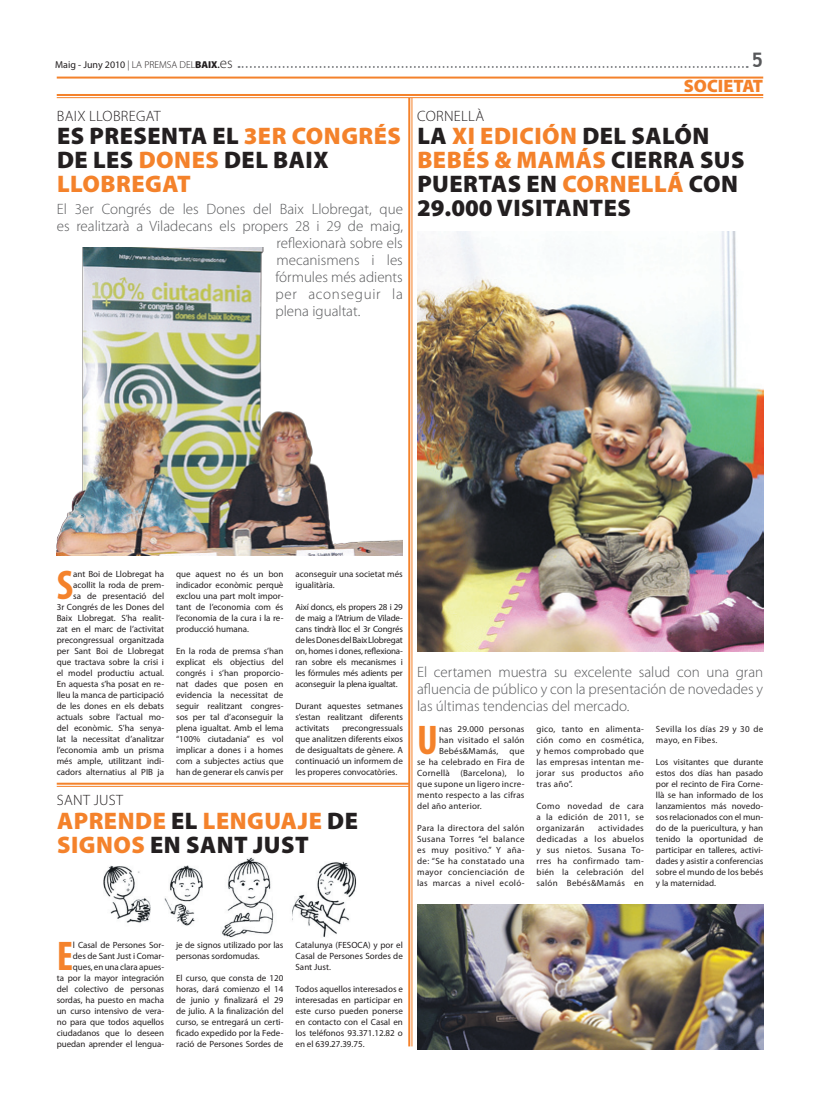
<style>
.page{position:relative;width:820px;height:1106px;background:#fff}
.page>*{position:absolute;margin:0;border:0;box-sizing:border-box;transform-origin:0 0}
.t1{font:700 condensed 41.6px "Myriad Pro";color:#f4822b}
.t2{font:900 24px "Myriad Pro";letter-spacing:.02em;color:#f4822b}
.t3{font:900 24px "Myriad Pro";letter-spacing:.02em;color:#231f20}
.t4{font:700 20px "Trebuchet MS";color:#57585a}
.t5{font:900 18px "Myriad Pro";color:#f4822b}
.t6{font:300 15px/17px "Myriad Pro";color:#57585a;text-align:justify}
.t7{font:300 15px "Myriad Pro";letter-spacing:.02em;color:#231f20}
.t8{font:300 15px "Myriad Pro";letter-spacing:.045em;color:#57585a}
.t9{font:10px "Myriad Pro";color:#231f20}
.t10{font:9px/11px "Myriad Pro";color:#231f20;text-align:justify}
.t11{font:9px "Myriad Pro";letter-spacing:.025em;color:#231f20}
.t12{font:9px/11px "Myriad Pro";letter-spacing:.035em;color:#231f20}
.s1{font-weight:300}
.s2{font-weight:900}
.s3{font-weight:600}
.s4{font-weight:300;font-size:15px}
.s5{color:#231f20}
.s6{color:#f4822b}
</style>
<div class="page">
<svg style="left:238px;top:66px;width:509px;height:2px"></svg>
<img style="left:104px;top:857px;width:252px;height:80px">
<hr style="left:57px;top:94px;width:706px;height:2px;background:#f4822b">
<hr style="left:57px;top:97px;width:706px;height:1px;background:#f4822b">
<hr style="left:57px;top:77px;width:706px;height:2px;background:#f4822b">
<hr style="left:57px;top:782px;width:352px;height:2px;background:#f4822b">
<hr style="left:57px;top:786px;width:352px;height:1px;background:#f4822b">
<hr style="left:408px;top:98px;width:2px;height:948px;background:#f4822b">
<hr style="left:411px;top:98px;width:1px;height:948px;background:#f4822b">
<img style="left:417px;top:904px;width:346px;height:145px">
<img style="left:417px;top:231px;width:346px;height:420px">
<img style="left:57px;top:248px;width:346px;height:308px">
<p class="t9" style="left:55px;top:58px;width:179px">Maig - Juny 2010 <span class="s1">| LA PREMSA DEL</span><span class="s2">BAIX</span><span class="s3">.</span><span class="s4">es</span></p>
<h3 class="t4" style="left:751px;top:47px;width:13px">5</h3>
<h3 class="t5" style="left:683px;top:76px;width:81px">SOCIETAT</h3>
<h2 class="t3" style="left:57px;top:122px;width:48px">ES PRESENTA</h2>
<h2 class="t2" style="left:212px;top:122px;width:187px"><span class="s5">EL</span> 3ER CONGRÉS</h2>
<h2 class="t3" style="left:57px;top:146px;width:50px">DE LES</h2>
<h2 class="t2" style="left:139px;top:146px;width:34px">DONES</h2>
<h2 class="t3" style="left:224px;top:146px;width:15px">DEL</h2>
<h2 class="t3" style="left:273px;top:146px;width:30px">BAIX</h2>
<h2 class="t2" style="left:57px;top:170px;width:29px">LLOBRE</h2>
<h2 class="t2" style="left:145px;top:170px;width:47px">GAT</h2>
<h3 class="t7" style="left:417px;top:108px;width:10px">cornellà</h3>
<h3 class="t7" style="left:57px;top:108px;width:41px">bai x llobre</h3>
<h3 class="t7" style="left:136px;top:108px;width:19px">gat</h3>
<h2 class="t2" style="left:417px;top:122px;width:78px"><span class="s5">LA</span> XI EDICIÓN</h2>
<h2 class="t3" style="left:582px;top:122px;width:15px">DEL</h2>
<h2 class="t3" style="left:631px;top:122px;width:31px">SALÓN</h2>
<h2 class="t2" style="left:417px;top:146px;width:209px">BEBÉS &amp; MAMÁS <span class="s5">CIERRA</span></h2>
<h2 class="t3" style="left:699px;top:146px;width:16px">SUS</h2>
<h2 class="t3" style="left:417px;top:170px;width:16px">PUERTAS</h2>
<h2 class="t2" style="left:526px;top:170px;width:66px"><span class="s5">EN</span> CORNELL</h2>
<h2 class="t3" style="left:667px;top:170px;width:39px"><span class="s6">Á</span>CON</h2>
<h2 class="t3" style="left:417px;top:194px;width:94px">29.000 VISITANTES</h2>
<h3 class="t6" style="left:57px;top:201px;width:347px">El 3er Congrés de les Dones del Baix Llobregat, que</h3>
<h3 class="t6" style="left:57px;top:218px;width:347px">es realitzarà a Viladecans els propers 28 i 29 de maig,</h3>
<h3 class="t6" style="left:276px;top:235px;width:128px">reflexionarà sobre els</h3>
<h3 class="t6" style="left:276px;top:252px;width:128px">mecanismens i les</h3>
<h3 class="t6" style="left:275px;top:269px;width:129px">fórmules més adients</h3>
<h3 class="t8" style="left:275px;top:286px;width:129px">per aconseguir la</h3>
<h3 class="t6" style="left:275px;top:303px;width:86px">plena igualtat.</h3>
<p class="t10" style="left:57px;top:568px;width:109px;text-align:right">ant Boi de Llobregat ha acollit la roda de prem-<br>sa de presentació del<br>3r Congrés de les Dones del<br>Baix Llobregat. S’ha realit&shy;zat en el marc de l’activitat precongressual organitzada per Sant Boi de Llobregat que tractava sobre la crisi i el model productiu actual.<br>En aquesta s’ha posat en re&shy;lleu la manca de participació de les dones en els debats actuals sobre l’actual mo&shy;del econòmic. S’ha senya&shy;lat la necessitat d’analitzar l’economia amb un prisma més ample, utilitzant indi&shy;cadors alternatius al PIB ja</p>
<p class="t10" style="left:176px;top:568px;width:109px">que aquest no és un bon indicador econòmic perquè exclou una part molt impor&shy;tant de l’economia com és l’economia de la cura i la re&shy;producció humana.</p>
<h1 class="t1" style="left:57px;top:559px;width:18px">S</h1>
<p class="t10" style="left:176px;top:645px;width:109px">En la roda de premsa s’han explicat els objectius del congrés i s’han proporcio&shy;nat dades que posen en evidencia la necessitat de seguir realitzant congres&shy;sos per tal d’aconseguir la plena igualtat. Amb el lema “100% ciutadania” es vol implicar a dones i a homes com a subjectes actius que han de generar els canvis per</p>
<h3 class="t7" style="left:57px;top:792px;width:68px">SANT JU ST</h3>
<p class="t10" style="left:295px;top:568px;width:109px">aconseguir una societat més igualitària.</p>
<p class="t10" style="left:295px;top:601px;width:109px">Així doncs, els propers 28 i 29 de maig a l’Atrium de Vilade&shy;cans tindrà lloc el 3r Congrés de les Dones del Baix Llobregat on, homes i dones, reflexiona&shy;ran sobre els mecanismes i les fórmules més adients per aconseguir la plena igualtat.</p>
<p class="t10" style="left:295px;top:700px;width:109px">Durant aquestes setmanes s’estan realitzant diferents activitats</p>
<p class="t10" style="left:295px;top:722px;width:109px;text-indent:46px">precongressuals que analitzen diferents eixos de desigualtats de gènere. A continuació un informem de les properes convocatòries.</p>
<h2 class="t2" style="left:57px;top:806px;width:33px">APRENDE</h2>
<h2 class="t2" style="left:171px;top:806px;width:47px"><span class="s5">EL</span> LEN</h2>
<h2 class="t2" style="left:247px;top:806px;width:32px">GUAJE</h2>
<h2 class="t3" style="left:327px;top:806px;width:16px">DE</h2>
<h2 class="t2" style="left:57px;top:830px;width:56px">SIGNOS</h2>
<h2 class="t3" style="left:150px;top:830px;width:67px">EN SANT</h2>
<h2 class="t3" style="left:253px;top:830px;width:27px">JUST</h2>
<h3 class="t6" style="left:417px;top:663px;width:347px">El certamen muestra su excelente salud con una gran afluencia de público y con la presentación de novedades y las últimas tendencias del mercado.</h3>
<h1 class="t1" style="left:417px;top:714px;width:22px">U</h1>
<p class="t11" style="left:439px;top:723px;width:87px">nas 29.000 personas</p>
<p class="t11" style="left:439px;top:734px;width:87px">han visitado el salón</p>
<p class="t11" style="left:439px;top:745px;width:87px">Bebés&amp;Mamás, que</p>
<p class="t11" style="left:417px;top:756px;width:109px">se ha celebrado en Fira de</p>
<p class="t11" style="left:417px;top:767px;width:109px">Cornellà (Barcelona), lo</p>
<p class="t11" style="left:417px;top:778px;width:109px">que supone un ligero incre-</p>
<p class="t11" style="left:417px;top:789px;width:109px">mento respecto a las cifras</p>
<p class="t11" style="left:417px;top:800px;width:66px">del año anterior.</p>
<p class="t10" style="left:417px;top:822px;width:109px">Para la directora del salón Susana Torres “el balance es muy positivo.” Y aña&shy;de: “Se ha constatado una mayor concienciación de las marcas a nivel ecoló-</p>
<p class="t10" style="left:536px;top:723px;width:109px">gico, tanto en alimenta&shy;ción como en cosmética, y hemos comprobado que las empresas intentan me&shy;jorar sus productos año tras año”.</p>
<p class="t10" style="left:536px;top:800px;width:109px">Como novedad de cara a la edición de 2011, se organizarán</p>
<p class="t10" style="left:536px;top:822px;width:109px;text-indent:62px">actividades dedicadas a los abuelos y sus nietos. Susana To&shy;rres ha confirmado tam&shy;bién la celebración del salón Bebés&amp;Mamás en</p>
<p class="t12" style="left:655px;top:723px;width:109px">Sevilla los días 29 y 30 de mayo, en Fibes.</p>
<p class="t10" style="left:655px;top:756px;width:109px">Los visitantes que durante estos dos días han pasado por el recinto de Fira Corne&shy;llà se han informado de los lanzamientos más novedo&shy;sos relacionados con el mun&shy;do de la puericultura, y han tenido la oportunidad de participar en talleres, activi&shy;dades y asistir a conferencias sobre el mundo de los bebés y la maternidad.</p>
<p class="t10" style="left:57px;top:939px;width:109px;text-align:right">l Casal de Persones Sor-<br>des de Sant Just i Comar&shy;ques, en una clara apues-<br>ta por la mayor integración del colectivo de personas sordas, ha puesto en macha un curso intensivo de vera&shy;no para que todos aquellos ciudadanos que lo deseen puedan aprender el lengua-</p>
<p class="t10" style="left:176px;top:939px;width:109px">je de signos utilizado por las personas sordomudas.</p>
<h1 class="t1" style="left:57px;top:930px;width:18px">E</h1>
<p class="t10" style="left:176px;top:972px;width:109px">El curso, que consta de 120 horas, dará comienzo el 14 de junio y finalizará el 29 de julio. A la finalización del curso, se entregará un certi&shy;ficado expedido por la Fede&shy;ració de Persones Sordes de</p>
<p class="t10" style="left:295px;top:939px;width:109px">Catalunya (FESOCA) y por el Casal de Persones Sordes de Sant Just.</p>
<p class="t10" style="left:295px;top:983px;width:109px">Todos aquellos interesados e interesadas en participar en este curso pueden ponerse en contacto con el Casal en los teléfonos 93.371.12.82 o en el 639.27.39.75.</p>
</div>
